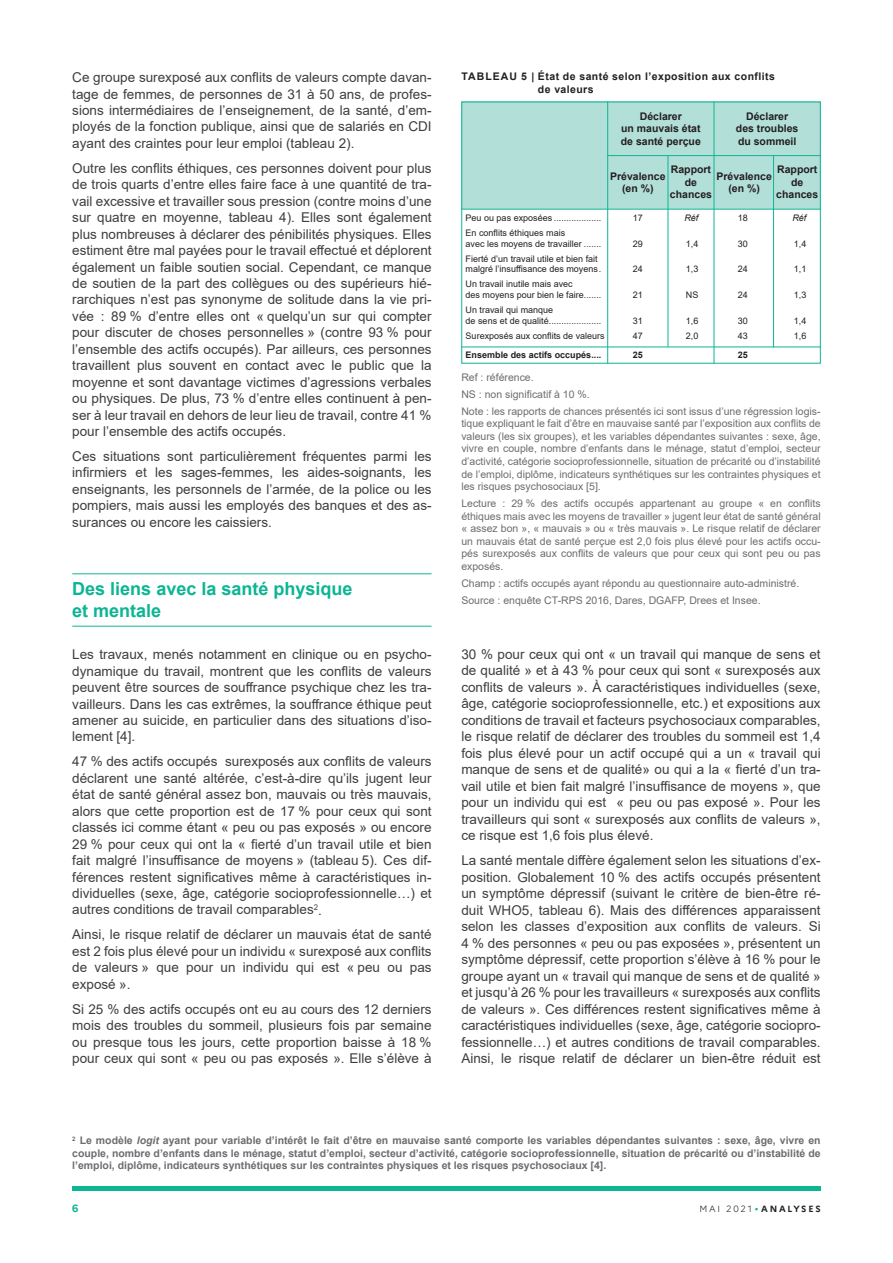
<style>
.page{position:relative;width:893px;height:1263px;background:#fff}
.page>*{position:absolute;margin:0;border:0;box-sizing:border-box;transform-origin:0 0}
.t1{font:700 18px/21.9px "Arial";color:#0cb594}
.t2{font:13.5px/16.5px "Arial";color:#3e3e3f;text-align:justify}
.t3{font:10.5px/12.6px "Arial";color:#6c6d70}
.t4{font:700 10.5px/12.6px "Arial";color:#6c6d70;text-align:justify}
.t5{font:700 10.5px/12.6px "Arial";color:#231f20;text-align:center}
.t6{font:700 10.5px/13.5px "Arial";letter-spacing:.04em;color:#231f20}
.t7{font:700 10.5px "Marianne";color:#0cb594}
.t8{font:9px/10.8px "Arial";color:#231f20}
.t9{font:700 9px "Arial";color:#231f20}
.t10{font:700 9px "Marianne";letter-spacing:.2em;color:#231f20}
.t11{font:italic 9px "Arial";color:#231f20}
.s1{font-style:italic}
.s2{font-weight:300}
.s3{font-family:"Manrope";color:#0cb594}
</style>
<div class="page">
<div style="left:461px;top:102px;width:360px;height:107px;background:#b3dfd9"></div>
<div style="left:461px;top:102px;width:360px;height:262px;border:1px solid #0cb594"></div>
<hr style="left:773px;top:155px;width:1px;height:192px;background:#0cb594">
<hr style="left:714px;top:102px;width:1px;height:262px;background:#0cb594">
<hr style="left:668px;top:155px;width:1px;height:192px;background:#0cb594">
<hr style="left:607px;top:102px;width:1px;height:262px;background:#0cb594">
<hr style="left:461px;top:209px;width:360px;height:1px;background:#0cb594">
<hr style="left:461px;top:347px;width:360px;height:1px;background:#0cb594">
<hr style="left:607px;top:155px;width:214px;height:1px;background:#0cb594">
<div style="left:72px;top:1186px;width:749px;height:5px;background:#0cb594"></div>
<hr style="left:72px;top:573px;width:360px;height:1px;background:#0cb594">
<hr style="left:72px;top:626px;width:360px;height:1px;background:#0cb594">
<p class="t2" style="left:72px;top:69px;width:361px">Ce groupe surexposé aux conflits de valeurs compte davan&shy;tage de femmes, de personnes de 31 à 50 ans, de profes&shy;sions intermédiaires de l’enseignement, de la santé, d’em&shy;ployés de la fonction publique, ainsi que de salariés en CDI ayant des craintes pour leur emploi (tableau 2).</p>
<p class="t2" style="left:72px;top:160px;width:361px">Outre les conflits éthiques, ces personnes doivent pour plus de trois quarts d’entre elles faire face à une quantité de tra&shy;vail excessive et travailler sous pression (contre moins d’une sur quatre en moyenne, tableau 4). Elles sont également plus nombreuses à déclarer des pénibilités physiques. Elles estiment être mal payées pour le travail effectué et déplorent également un faible soutien social. Cependant, ce manque de soutien de la part des collègues ou des supérieurs hié&shy;rarchiques n’est pas synonyme de solitude dans la vie pri&shy;vée : 89 % d’entre elles ont « quelqu’un sur qui compter pour discuter de choses personnelles » (contre 93 % pour l’ensemble des actifs occupés). Par ailleurs, ces personnes travaillent plus souvent en contact avec le public que la moyenne et sont davantage victimes d’agressions verbales ou physiques. De plus, 73 % d’entre elles continuent à pen&shy;ser à leur travail en dehors de leur lieu de travail, contre 41 % pour l’ensemble des actifs occupés.</p>
<p class="t2" style="left:72px;top:448px;width:361px">Ces situations sont particulièrement fréquentes parmi les infirmiers et les sages-femmes, les aides-soignants, les enseignants, les personnels de l’armée, de la police ou les pompiers, mais aussi les employés des banques et des as&shy;surances ou encore les caissiers.</p>
<h1 class="t1" style="left:72px;top:578px;width:282px">Des liens avec la santé physique et mentale</h1>
<p class="t2" style="left:72px;top:646px;width:361px">Les travaux, menés notamment en clinique ou en psycho&shy;dynamique du travail, montrent que les conflits de valeurs peuvent être sources de souffrance psychique chez les tra&shy;vailleurs. Dans les cas extrêmes, la souffrance éthique peut amener au suicide, en particulier dans des situations d’iso&shy;lement [4].</p>
<p class="t2" style="left:72px;top:753px;width:361px">47 % des actifs occupés surexposés aux conflits de valeurs déclarent une santé altérée, c’est-à-dire qu’ils jugent leur état de santé général assez bon, mauvais ou très mauvais, alors que cette proportion est de 17 % pour ceux qui sont classés ici comme étant « peu ou pas exposés » ou encore 29 % pour ceux qui ont la « fierté d’un travail utile et bien fait malgré l’insuffisance de moyens » (tableau 5). Ces dif&shy;férences restent significatives même à caractéristiques in&shy;dividuelles (sexe, âge, catégorie socioprofessionnelle…) et autres conditions de travail comparables<sup>2</sup>.</p>
<p class="t2" style="left:72px;top:926px;width:361px">Ainsi, le risque relatif de déclarer un mauvais état de santé est 2 fois plus élevé pour un individu « surexposé aux conflits de valeurs » que pour un individu qui est « peu ou pas exposé ».</p>
<p class="t2" style="left:72px;top:1001px;width:361px">Si 25 % des actifs occupés ont eu au cours des 12 derniers mois des troubles du sommeil, plusieurs fois par semaine ou presque tous les jours, cette proportion baisse à 18 % pour ceux qui sont « peu ou pas exposés ». Elle s’élève à</p>
<p class="t6" style="left:538px;top:70px;width:238px;text-indent:-76px">TABLEAU 5 | État de santé selon l’exposition aux conflits de valeurs</p>
<p class="t5" style="left:621px;top:110px;width:81px">Déclarer<br>un mauvais état de santé perçue</p>
<p class="t5" style="left:736px;top:110px;width:64px">Déclarer des troubles du sommeil</p>
<p class="t5" style="left:670px;top:163px;width:44px">Rapport de chances</p>
<p class="t5" style="left:776px;top:163px;width:44px">Rapport de chances</p>
<p class="t5" style="left:610px;top:170px;width:57px">Prévalence (en %)</p>
<p class="t5" style="left:716px;top:170px;width:57px">Prévalence (en %)</p>
<p class="t8" style="left:466px;top:212px;width:137px">Peu ou pas exposées ...................</p>
<p class="t8" style="left:633px;top:212px;width:12px">17</p>
<p class="t11" style="left:684px;top:212px;width:16px">Réf</p>
<p class="t8" style="left:738px;top:212px;width:12px">18</p>
<p class="t11" style="left:792px;top:212px;width:16px">Réf</p>
<p class="t8" style="left:466px;top:227px;width:137px">En conflits éthiques mais<br>avec les moyens de travailler .......</p>
<p class="t8" style="left:633px;top:238px;width:12px">29</p>
<p class="t8" style="left:686px;top:238px;width:14px">1,4</p>
<p class="t8" style="left:738px;top:238px;width:12px">30</p>
<p class="t8" style="left:794px;top:238px;width:14px">1,4</p>
<p class="t8" style="left:466px;top:253px;width:137px">Fierté d’un travail utile et bien fait malgré l’insuffisance des moyens.</p>
<p class="t8" style="left:633px;top:264px;width:12px">24</p>
<p class="t8" style="left:686px;top:264px;width:14px">1,3</p>
<p class="t8" style="left:738px;top:264px;width:12px">24</p>
<p class="t8" style="left:794px;top:264px;width:14px">1,1</p>
<p class="t8" style="left:466px;top:279px;width:137px">Un travail inutile mais avec<br>des moyens pour bien le faire.......</p>
<p class="t8" style="left:633px;top:290px;width:12px">21</p>
<p class="t8" style="left:686px;top:290px;width:14px">NS</p>
<p class="t8" style="left:738px;top:290px;width:12px">24</p>
<p class="t8" style="left:794px;top:290px;width:14px">1,3</p>
<p class="t8" style="left:466px;top:305px;width:137px">Un travail qui manque<br>de sens et de qualité.....................</p>
<p class="t8" style="left:633px;top:315px;width:12px">31</p>
<p class="t8" style="left:686px;top:315px;width:14px">1,6</p>
<p class="t8" style="left:738px;top:315px;width:12px">30</p>
<p class="t8" style="left:794px;top:315px;width:14px">1,4</p>
<p class="t8" style="left:466px;top:330px;width:141px">Surexposés aux conflits de valeurs</p>
<p class="t8" style="left:633px;top:330px;width:12px">47</p>
<p class="t8" style="left:686px;top:330px;width:14px">2,0</p>
<p class="t8" style="left:738px;top:330px;width:12px">43</p>
<p class="t8" style="left:794px;top:330px;width:14px">1,6</p>
<p class="t9" style="left:466px;top:349px;width:137px">Ensemble des actifs occupés....</p>
<p class="t9" style="left:633px;top:349px;width:12px">25</p>
<p class="t9" style="left:738px;top:349px;width:12px">25</p>
<p class="t3" style="left:461px;top:369px;width:361px;line-height:16.8px">Ref : référence.<br>NS : non significatif à 10 %.<br>Note : les rapports de chances présentés ici sont issus d’une régression logis-</p>
<p class="t3" style="left:461px;top:417px;width:361px;text-align:justify">tique expliquant le fait d’être en mauvaise santé par l’exposition aux conflits de valeurs (les six groupes), et les variables dépendantes suivantes : sexe, âge, vivre en couple, nombre d’enfants dans le ménage, statut d’emploi, secteur d’activité, catégorie socioprofessionnelle, situation de précarité ou d’instabilité de l’emploi, diplôme, indicateurs synthétiques sur les contraintes physiques et les risques psychosociaux [5].</p>
<p class="t3" style="left:461px;top:497px;width:361px;text-align:justify">Lecture : 29 % des actifs occupés appartenant au groupe « en conflits éthiques mais avec les moyens de travailler » jugent leur état de santé général « assez bon », « mauvais » ou « très mauvais ». Le risque relatif de déclarer un mauvais état de santé perçue est 2,0 fois plus élevé pour les actifs occu&shy;pés surexposés aux conflits de valeurs que pour ceux qui sont peu ou pas exposés.</p>
<p class="t3" style="left:461px;top:575px;width:339px;line-height:16.8px">Champ : actifs occupés ayant répondu au questionnaire auto-administré.<br>Source : enquête CT-RPS 2016, Dares, DGAFP, Drees et Insee.</p>
<p class="t2" style="left:461px;top:646px;width:361px">30 % pour ceux qui ont « un travail qui manque de sens et de qualité » et à 43 % pour ceux qui sont « surexposés aux conflits de valeurs ». À caractéristiques individuelles (sexe, âge, catégorie socioprofessionnelle, etc.) et expositions aux conditions de travail et facteurs psychosociaux comparables, le risque relatif de déclarer des troubles du sommeil est 1,4 fois plus élevé pour un actif occupé qui a un « travail qui manque de sens et de qualité» ou qui a la « fierté d’un tra&shy;vail utile et bien fait malgré l’insuffisance de moyens », que pour un individu qui est « peu ou pas exposé ». Pour les travailleurs qui sont « surexposés aux conflits de valeurs », ce risque est 1,6 fois plus élevé.</p>
<p class="t2" style="left:461px;top:852px;width:361px">La santé mentale diffère également selon les situations d’ex&shy;position. Globalement 10 % des actifs occupés présentent un symptôme dépressif (suivant le critère de bien-être ré&shy;duit WHO5, tableau 6). Mais des différences apparaissent selon les classes d’exposition aux conflits de valeurs. Si 4 % des personnes « peu ou pas exposées », présentent un symptôme dépressif, cette proportion s’élève à 16 % pour le groupe ayant un « travail qui manque de sens et de qualité » et jusqu’à 26 % pour les travailleurs « surexposés aux conflits de valeurs ». Ces différences restent significatives même à caractéristiques individuelles (sexe, âge, catégorie sociopro&shy;fessionnelle…) et autres conditions de travail comparables.<br>Ainsi, le risque relatif de déclarer un bien-être réduit est</p>
<p class="t4" style="left:72px;top:1134px;width:750px"><sup>2</sup> Le modèle <span class="s1">logit</span> ayant pour variable d’intérêt le fait d’être en mauvaise santé comporte les variables dépendantes suivantes : sexe, âge, vivre en couple, nombre d’enfants dans le ménage, statut d’emploi, secteur d’activité, catégorie socioprofessionnelle, situation de précarité ou d’instabilité de l’emploi, diplôme, indicateurs synthétiques sur les contraintes physiques et les risques psychosociaux [4].</p>
<p class="t7" style="left:72px;top:1202px;width:8px">6</p>
<p class="t10" style="left:699px;top:1203px;width:123px"><span class="s2">MAI 2021</span><span class="s3">•</span>ANALYSES</p>
</div>
